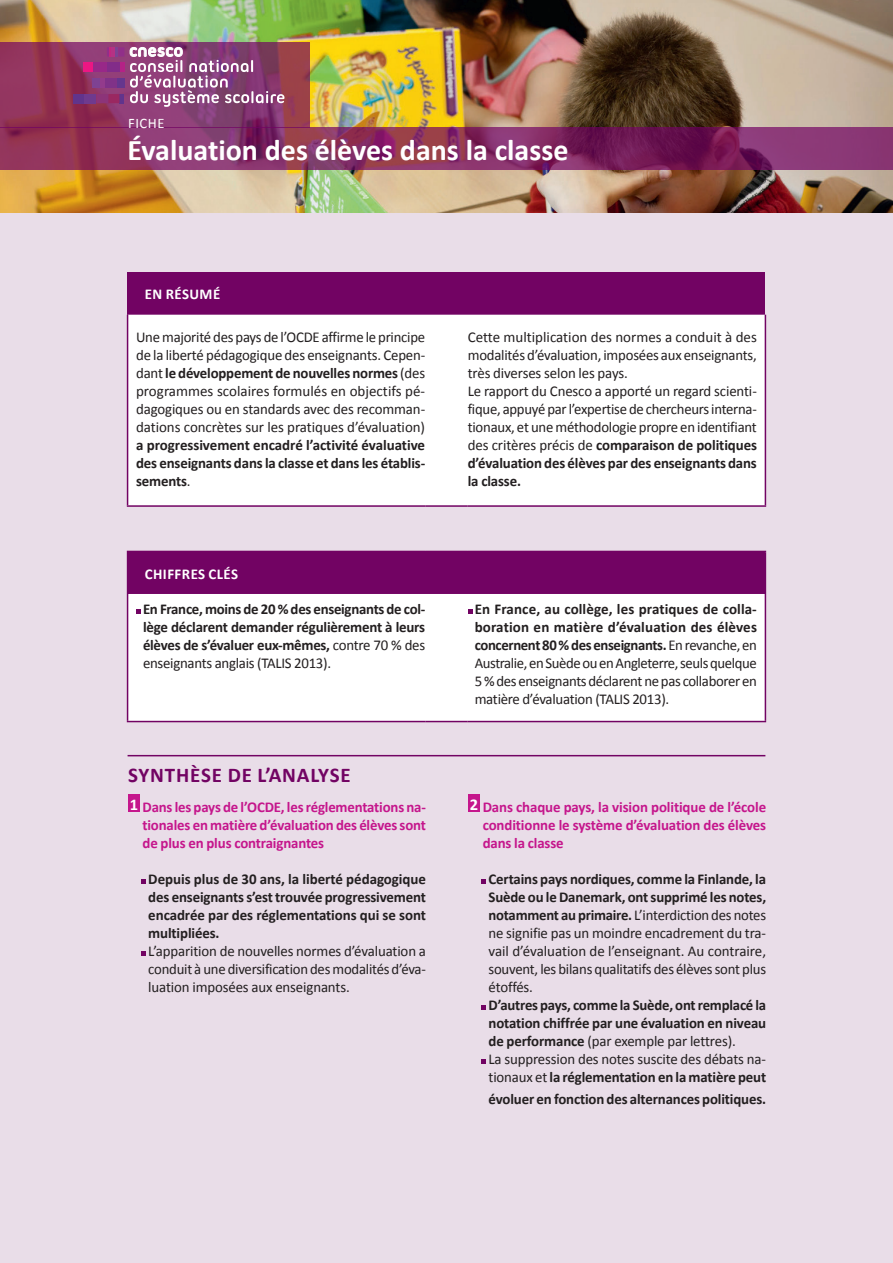
<style>
.page{position:relative;width:893px;height:1263px;background:#e9dde8}
.page>*{position:absolute;margin:0;border:0;box-sizing:border-box;transform-origin:0 0}
.t1{font:700 30px "Calibri";color:#fff}
.t2{font:700 21px "Calibri";letter-spacing:.04em;color:#720363}
.t3{font:15px/18px "Calibri";letter-spacing:-.015em;color:#231f20;text-align:justify}
.t4{font:700 15px/18px "Calibri";letter-spacing:-.01em;color:#231f20;text-align:justify}
.t5{font:700 15px/18px "Calibri";letter-spacing:-.01em;color:#c5168c;text-align:justify}
.t6{font:700 15px "Calibri";letter-spacing:.03em;color:#fff}
.t7{font:14.55px "Calibri";letter-spacing:.04em;color:#fff}
.s1{font-weight:700}
.s2{font-weight:400}
</style>
<div class="page">
<hr style="left:128px;top:755px;width:637px;height:1px;background:#720363">
<div style="left:128px;top:795px;width:12px;height:17px;background:#c5168c"></div>
<svg style="left:141px;top:879px;width:5px;height:5px"></svg>
<svg style="left:141px;top:951px;width:5px;height:5px"></svg>
<div style="left:468px;top:795px;width:12px;height:17px;background:#c5168c"></div>
<svg style="left:481px;top:879px;width:5px;height:5px"></svg>
<svg style="left:481px;top:1005px;width:5px;height:5px"></svg>
<svg style="left:481px;top:1059px;width:5px;height:5px"></svg>
<img style="left:0;top:0;width:893px;height:213px">
<svg style="left:0;top:128px;width:893px;height:42px;background:#852e61"></svg>
<div style="left:128px;top:272px;width:637px;height:43px;background:#720363"></div>
<div style="left:128px;top:315px;width:637px;height:190px;background:#fff"></div>
<hr style="left:127px;top:315px;width:1px;height:190px;background:#720363">
<hr style="left:127px;top:505px;width:298px;height:2px;background:#720363">
<hr style="left:425px;top:505px;width:43px;height:2px;background:#720363">
<hr style="left:765px;top:315px;width:1px;height:190px;background:#720363">
<hr style="left:468px;top:505px;width:298px;height:2px;background:#720363">
<div style="left:128px;top:551px;width:637px;height:43px;background:#720363"></div>
<div style="left:128px;top:594px;width:637px;height:127px;background:#fff"></div>
<hr style="left:127px;top:552px;width:1px;height:42px;background:#720363">
<hr style="left:127px;top:551px;width:298px;height:1px;background:#720363">
<hr style="left:468px;top:551px;width:298px;height:1px;background:#720363">
<hr style="left:765px;top:552px;width:1px;height:42px;background:#720363">
<hr style="left:127px;top:594px;width:1px;height:127px;background:#720363">
<hr style="left:127px;top:721px;width:298px;height:1px;background:#720363">
<hr style="left:425px;top:721px;width:43px;height:1px;background:#720363">
<hr style="left:765px;top:594px;width:1px;height:127px;background:#720363">
<hr style="left:468px;top:721px;width:298px;height:1px;background:#720363">
<svg style="left:136px;top:609px;width:5px;height:5px"></svg>
<svg style="left:468px;top:609px;width:4px;height:5px"></svg>
<svg style="left:0;top:43px;width:310px;height:85px;background:#8f365f"></svg>
<svg style="left:130px;top:47px;width:154px;height:60px;background:#9f658f"></svg>
<div style="left:83px;top:63px;width:10px;height:9px;background:#ec1783"></div>
<svg style="left:120px;top:63px;width:4px;height:9px"></svg>
<div style="left:93px;top:63px;width:15px;height:9px;background:#982888"></div>
<div style="left:108px;top:63px;width:12px;height:9px;background:#822c89"></div>
<div style="left:92px;top:78px;width:8px;height:9px;background:#7e4292"></div>
<div style="left:117px;top:78px;width:8px;height:9px;background:#61348c"></div>
<div style="left:100px;top:78px;width:6px;height:9px;background:#933b8c"></div>
<div style="left:106px;top:78px;width:11px;height:9px;background:#803288"></div>
<div style="left:119px;top:94px;width:5px;height:9px;background:#61348c"></div>
<div style="left:73px;top:94px;width:11px;height:9px;background:#61348c"></div>
<div style="left:84px;top:94px;width:12px;height:9px;background:#6f3a8e"></div>
<svg style="left:96px;top:94px;width:23px;height:9px"></svg>
<svg style="left:107px;top:47px;width:17px;height:9px"></svg>
<p class="t7" style="left:128px;top:114px;width:38px">FICHE</p>
<h1 class="t1" style="left:128px;top:131px;width:442px">Évaluation des élèves dans la classe</h1>
<p class="t6" style="left:145px;top:284px;width:77px">EN RÉSUMÉ</p>
<p class="t3" style="left:136px;top:328px;width:291px">Une majorité des pays de l’OCDE affirme le principe de la liberté pédagogique des enseignants. Cepen&shy;dant <span class="s1">le développement de nouvelles normes</span> (des programmes scolaires formulés en objectifs pé&shy;dagogiques ou en standards avec des recomman&shy;dations concrètes sur les pratiques d’évaluation)</p>
<p class="t4" style="left:136px;top:436px;width:291px">a progressivement encadré l’activité évaluative des enseignants dans la classe et dans les établis&shy;sements<span class="s2">.</span></p>
<p class="t3" style="left:468px;top:328px;width:291px;text-align:left">Cette multiplication des normes a conduit à des modalités d’évaluation, imposées aux enseignants, très diverses selon les pays.<br>Le rapport du Cnesco a apporté un regard scienti&shy;fique, appuyé par l’expertise de chercheurs interna&shy;tionaux, et une méthodologie propre en identifiant des critères précis de <span class="s1">comparaison de politiques d’évaluation des élèves par des enseignants dans la classe.</span></p>
<p class="t6" style="left:145px;top:564px;width:95px">CHIFFRES CLÉS</p>
<p class="t4" style="left:143px;top:600px;width:284px">En France, moins de 20 % des enseignants de col&shy;lège déclarent demander régulièrement à leurs élèves de s’évaluer eux-mêmes, <span class="s2">contre 70 % des enseignants anglais (TALIS 2013).</span></p>
<p class="t3" style="left:475px;top:600px;width:284px"><span class="s1">En France, au collège, les pratiques de colla&shy;boration en matière d’évaluation des élèves concernent 80 % des enseignants.</span> En revanche, en Australie, en Suède ou en Angleterre, seuls quelque 5 % des enseignants déclarent ne pas collaborer en matière d’évaluation (TALIS 2013).</p>
<h2 class="t2" style="left:128px;top:761px;width:224px">SYNTHÈSE DE L’ANALYSE</h2>
<p class="t5" style="left:142px;top:798px;width:285px;text-indent:-13px"><sup>1</sup> Dans les pays de l’OCDE, les réglementations na&shy;tionales en matière d’évaluation des élèves sont de plus en plus contraignantes</p>
<p class="t4" style="left:148px;top:870px;width:279px">Depuis plus de 30 ans, la liberté pédagogique des enseignants s’est trouvée progressivement encadrée par des réglementations qui se sont multipliées.</p>
<p class="t3" style="left:148px;top:942px;width:279px">L’apparition de nouvelles normes d’évaluation a conduit à une diversification des modalités d’éva&shy;luation imposées aux enseignants.</p>
<p class="t5" style="left:483px;top:798px;width:285px;text-indent:-13px"><sup>2</sup> Dans chaque pays, la vision politique de l’école conditionne le système d’évaluation des élèves dans la classe</p>
<p class="t3" style="left:488px;top:870px;width:279px"><span class="s1">Certains pays nordiques, comme la Finlande, la Suède ou le Danemark, ont supprimé les notes, notamment au primaire.</span> L’interdiction des notes ne signifie pas un moindre encadrement du tra&shy;vail d’évaluation de l’enseignant. Au contraire, souvent, les bilans qualitatifs des élèves sont plus étoffés.</p>
<p class="t4" style="left:488px;top:996px;width:279px;text-align:left">D’autres pays, comme la Suède, ont remplacé la notation chiffrée par une évaluation en niveau de performance <span class="s2">(par exemple par lettres).<br>La suppression des notes suscite des débats na&shy;tionaux et</span> la réglementation en la matière peut</p>
<p class="t4" style="left:488px;top:1089px;width:279px">évoluer en fonction des alternances politiques.</p>
</div>
